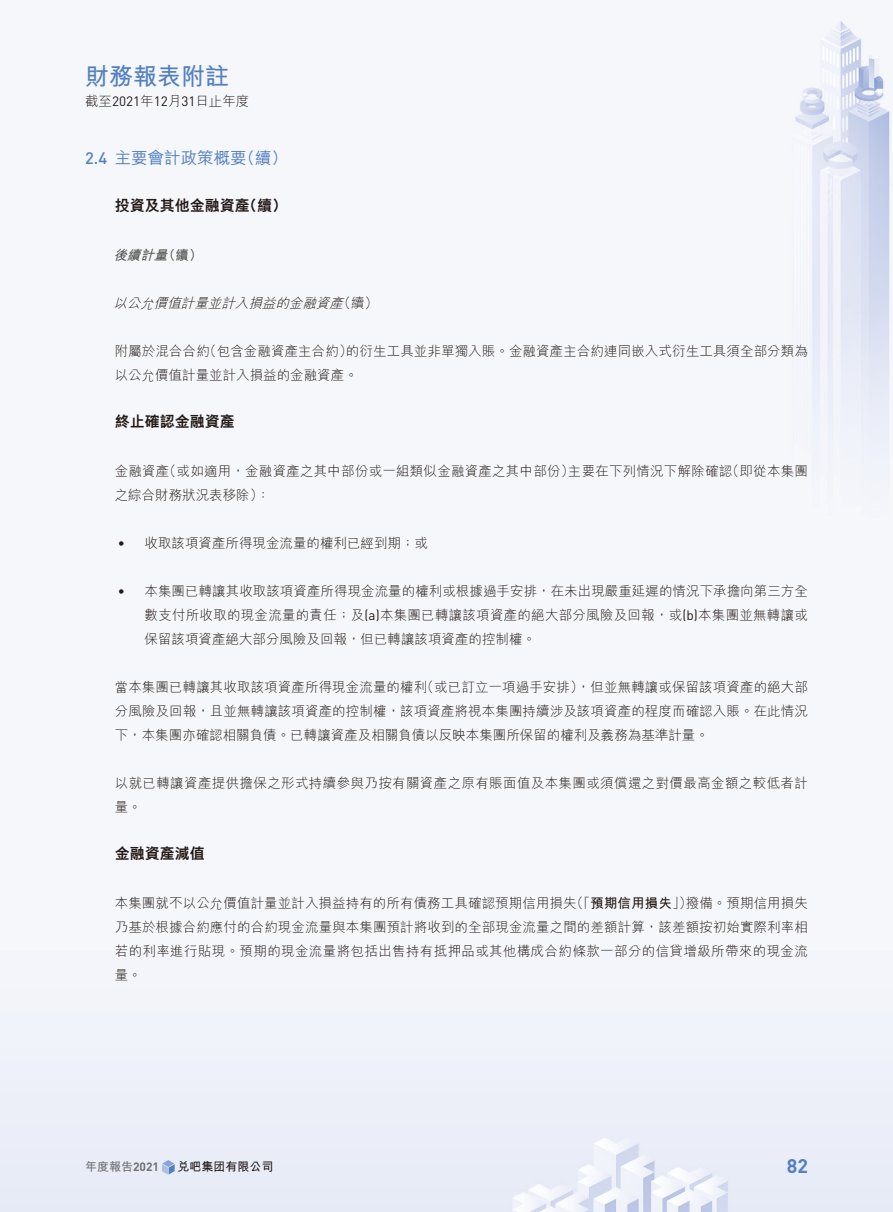
<style>
.page{position:relative;width:893px;height:1212px;background:#fff}
.page>*{position:absolute;margin:0;border:0;box-sizing:border-box;transform-origin:0 0}
.t1{font:24px "M Hei HK Bold E Ten B5 H";color:#5480c1}
.t2{font:700 19.5px "DIN Pro";color:#5480c1}
.t3{font:16.5px "M Hei HK Medium E Ten B5 H";color:#5480c1}
.t4{font:15px "M Hei HK Heavy E Ten B5 H";color:#231916}
.t5{font:13.5px/24px "M Hei HK Light E Ten B5 H";letter-spacing:.005em;color:#231916;text-align:justify}
.t6{font:13.5px/24px "M Hei HK Light E Ten B5 H";letter-spacing:.025em;color:#231916}
.t7{font:italic 13.5px "M Hei HK Light E Ten B5 H";color:#231916}
.t8{font:italic 13.5px "M Hei HK Bold E Ten B5 H";color:#595857}
.t9{font:12px "M Hei HK Bold E Ten B5 H";color:#717171}
.t10{font:12px "M Hei HK Bold E Ten B5 H";color:#231916}
.s1{font-family:"DIN Pro"}
.s2{font-family:"DIN Pro";font-weight:500}
.s3{font-style:normal}
.s4{font-family:"M Hei HK Bold E Ten B5 H"}
.s5{font-family:"DIN Pro";font-weight:700}
.s6{font-family:"M Hei HKS Bold E Ten B5 H"}
</style>
<div class="page">
<img style="left:0;top:19px;width:893px;height:1193px">
<svg style="left:162px;top:1160px;width:13px;height:14px"></svg>
<h1 class="t1" style="left:85px;top:67px;width:145px">財務報表附註</h1>
<p class="t5" style="left:85px;top:91px;width:166px">截至<span class="s1">2021</span>年<span class="s1">12</span>月<span class="s1">31</span>日止年度</p>
<p class="t3" style="left:85px;top:151px;width:205px"><span class="s2">2.4</span> 主要會計政策概要（續）</p>
<p class="t4" style="left:115px;top:199px;width:174px">投資及其他金融資產（續）</p>
<p class="t8" style="left:113px;top:250px;width:91px">後續計量<span class="s3">（續）</span></p>
<p class="t7" style="left:113px;top:298px;width:266px">以公允價值計量並計入損益的金融資產<span class="s3">（續）</span></p>
<p class="t5" style="left:115px;top:341px;width:695px">附屬於混合合約（包含金融資產主合約）的衍生工具並非單獨入賬。金融資產主合約連同嵌入式衍生工具須全部分類為以公允價值計量並計入損益的金融資產。</p>
<p class="t4" style="left:115px;top:415px;width:121px">終止確認金融資產</p>
<p class="t5" style="left:115px;top:461px;width:695px">金融資產（或如適用，金融資產之其中部份或一組類似金融資產之其中部份）主要在下列情況下解除確認（即從本集團之綜合財務狀況表移除）：</p>
<p class="t5" style="left:118px;top:533px;width:312px"><span class="s1">•</span> 收取該項資產所得現金流量的權利已經到期；或</p>
<p class="t5" style="left:145px;top:581px;width:665px;text-indent:-27px"><span class="s1">•</span> 本集團已轉讓其收取該項資產所得現金流量的權利或根據過手安排，在未出現嚴重延遲的情況下承擔向第三方全數支付所收取的現金流量的責任；及<span class="s1">(a)</span>本集團已轉讓該項資產的絕大部分風險及回報，或<span class="s1">(b)</span>本集團並無轉讓或保留該項資產絕大部分風險及回報，但已轉讓該項資產的控制權。</p>
<p class="t5" style="left:115px;top:677px;width:695px">當本集團已轉讓其收取該項資產所得現金流量的權利（或已訂立一項過手安排），但並無轉讓或保留該項資產的絕大部分風險及回報，且並無轉讓該項資產的控制權，該項資產將視本集團持續涉及該項資產的程度而確認入賬。在此情況下，本集團亦確認相關負債。已轉讓資產及相關負債以反映本集團所保留的權利及義務為基準計量。</p>
<p class="t6" style="left:115px;top:773px;width:695px">以就已轉讓資產提供擔保之形式持續參與乃按有關資產之原有賬面值及本集團或須償還之對價最高金額之較低者計量。</p>
<p class="t4" style="left:115px;top:847px;width:91px">金融資產減值</p>
<p class="t5" style="left:115px;top:893px;width:695px">本集團就不以公允價值計量並計入損益持有的所有債務工具確認預期信用損失（「<span class="s4">預期信用損失</span>」）撥備。預期信用損失乃基於根據合約應付的合約現金流量與本集團預計將收到的全部現金流量之間的差額計算，該差額按初始實際利率相若的利率進行貼現。預期的現金流量將包括出售持有抵押品或其他構成合約條款一部分的信貸增級所帶來的現金流量。</p>
<p class="t9" style="left:85px;top:1161px;width:76px">年度報告<span class="s5">2021</span></p>
<p class="t10" style="left:177px;top:1161px;width:97px">兌吧集<span class="s6">團</span>有限公司</p>
<h2 class="t2" style="left:787px;top:1159px;width:23px">82</h2>
</div>
